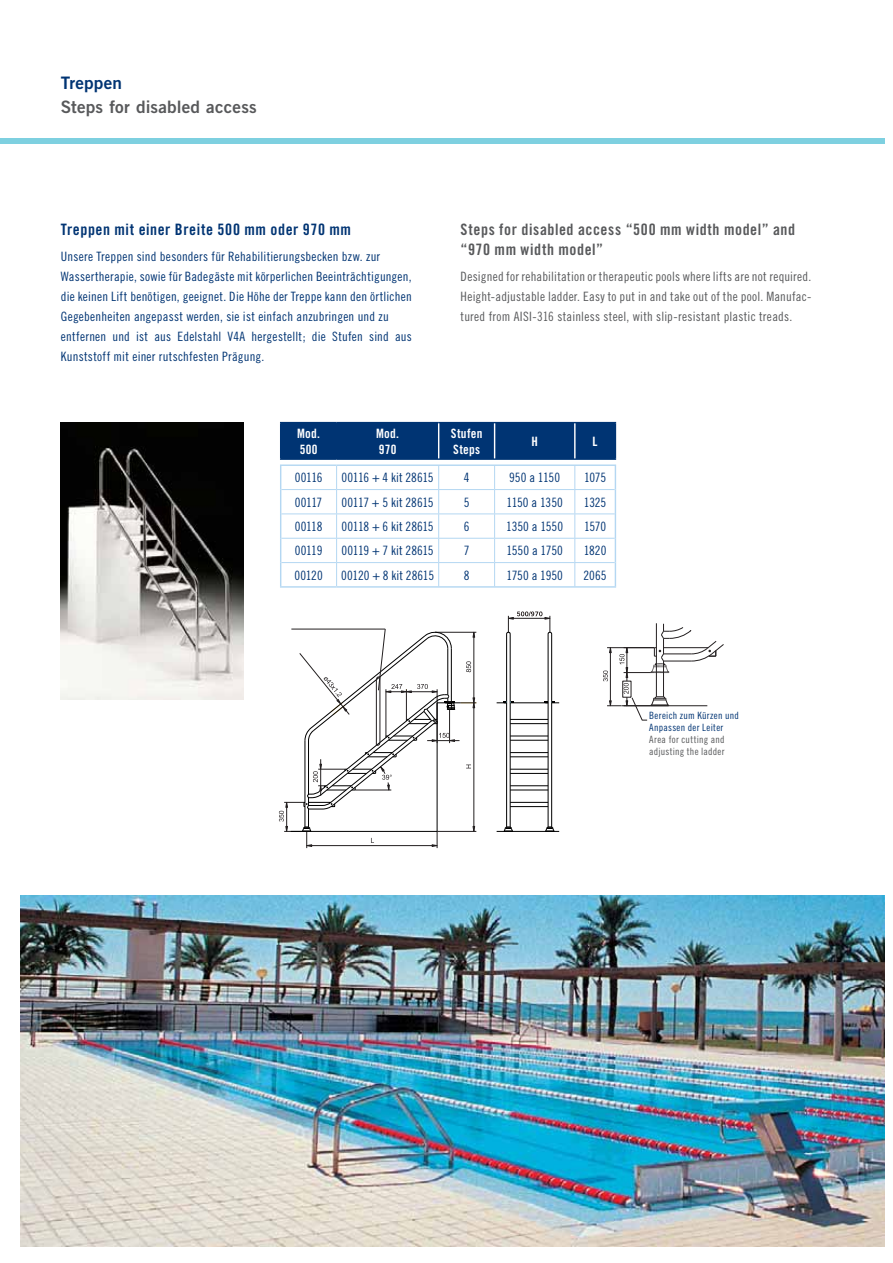
<style>
.page{position:relative;width:893px;height:1263px;background:#fff}
.page>*{position:absolute;margin:0;border:0;box-sizing:border-box;transform-origin:0 0}
.t1{font:17.1px "Trade Gothic Bold Two";letter-spacing:.01em;color:#58595b}
.t2{font:17.1px "Trade Gothic Bold Two";letter-spacing:.01em;color:#003473}
.t3{font:15.75px/20.1px "Trade Gothic Bold Cond Twenty";letter-spacing:.035em;color:#58595b}
.t4{font:15.75px "Trade Gothic Bold Cond Twenty";letter-spacing:.035em;color:#003473}
.t5{font:12.9px/20.1px "Trade Gothic Cond Eighteen";letter-spacing:.015em;color:#003473}
.t6{font:12.9px/20.1px "Trade Gothic Cond Eighteen";letter-spacing:.02em;color:#58595b;text-align:justify}
.t7{font:12.9px "Trade Gothic Cond Eighteen";letter-spacing:-.01em;color:#003473}
.t8{font:12.9px/15.5px "Trade Gothic Bold Cond Twenty";letter-spacing:.02em;color:#fff}
.t9{font:12.9px "Trade Gothic Cond Eighteen";letter-spacing:-.005em;color:#003473}
.t10{font:10.05px/12px "Trade Gothic Cond Eighteen";letter-spacing:.03em;color:#003473}
.t11{font:10.05px/12px "Trade Gothic Cond Eighteen";letter-spacing:.02em;color:#58595b}
</style>
<div class="page">
<div style="left:0;top:138px;width:884px;height:6px;background:#7ed0e0"></div>
<img style="left:61px;top:423px;width:182px;height:276px">
<hr style="left:551px;top:634px;width:1px;height:193px;background:#000">
<hr style="left:548px;top:634px;width:1px;height:193px;background:#000">
<hr style="left:510px;top:634px;width:1px;height:193px;background:#000">
<hr style="left:506px;top:634px;width:1px;height:193px;background:#000">
<hr style="left:497px;top:831px;width:62px;height:1px;background:#000">
<svg style="left:504px;top:827px;width:9px;height:4px"></svg>
<svg style="left:545px;top:827px;width:10px;height:4px"></svg>
<hr style="left:510px;top:806px;width:38px;height:1px;background:#000">
<hr style="left:510px;top:802px;width:38px;height:1px;background:#000">
<hr style="left:510px;top:790px;width:38px;height:1px;background:#000">
<hr style="left:510px;top:786px;width:38px;height:1px;background:#000">
<hr style="left:510px;top:773px;width:38px;height:1px;background:#000">
<hr style="left:510px;top:769px;width:38px;height:1px;background:#000">
<hr style="left:510px;top:757px;width:38px;height:1px;background:#000">
<hr style="left:510px;top:752px;width:38px;height:1px;background:#000">
<hr style="left:510px;top:736px;width:38px;height:1px;background:#000">
<hr style="left:510px;top:740px;width:38px;height:1px;background:#000">
<hr style="left:510px;top:719px;width:38px;height:1px;background:#000">
<hr style="left:510px;top:723px;width:38px;height:1px;background:#000">
<hr style="left:510px;top:703px;width:38px;height:1px;background:#000">
<svg style="left:497px;top:701px;width:17px;height:3px"></svg>
<svg style="left:545px;top:701px;width:14px;height:3px"></svg>
<svg style="left:279px;top:628px;width:197px;height:220px"></svg>
<svg style="left:506px;top:611px;width:46px;height:23px"></svg>
<hr style="left:656px;top:623px;width:1px;height:74px;background:#231f20">
<svg style="left:603px;top:624px;width:121px;height:96px"></svg>
<div style="left:281px;top:423px;width:334px;height:35px;background:#003473"></div>
<hr style="left:280px;top:422px;width:57px;height:1px;background:#003473">
<hr style="left:280px;top:423px;width:1px;height:35px;background:#003473">
<hr style="left:337px;top:422px;width:102px;height:1px;background:#003473">
<hr style="left:336px;top:423px;width:1px;height:35px;background:#003473">
<hr style="left:439px;top:422px;width:177px;height:1px;background:#003473">
<hr style="left:280px;top:458px;width:57px;height:2px;background:#003473">
<hr style="left:337px;top:458px;width:279px;height:2px;background:#003473">
<hr style="left:438px;top:423px;width:1px;height:35px;background:#fff">
<hr style="left:494px;top:423px;width:1px;height:35px;background:#fff">
<hr style="left:574px;top:423px;width:1px;height:35px;background:#fff">
<hr style="left:615px;top:423px;width:1px;height:35px;background:#003473">
<hr style="left:280px;top:465px;width:57px;height:1px;background:#b4d7f2">
<hr style="left:337px;top:465px;width:279px;height:1px;background:#b4d7f2">
<svg style="left:280px;top:466px;width:1px;height:120px"></svg>
<svg style="left:615px;top:466px;width:1px;height:120px"></svg>
<hr style="left:280px;top:586px;width:57px;height:2px;background:#b4d7f2">
<hr style="left:337px;top:586px;width:279px;height:2px;background:#b4d7f2">
<hr style="left:281px;top:489px;width:56px;height:1px;background:#b4d7f2">
<hr style="left:337px;top:489px;width:102px;height:1px;background:#b4d7f2">
<hr style="left:439px;top:489px;width:56px;height:1px;background:#b4d7f2">
<hr style="left:495px;top:489px;width:80px;height:1px;background:#b4d7f2">
<hr style="left:575px;top:489px;width:40px;height:1px;background:#b4d7f2">
<hr style="left:281px;top:514px;width:56px;height:1px;background:#b4d7f2">
<hr style="left:337px;top:514px;width:102px;height:1px;background:#b4d7f2">
<hr style="left:439px;top:514px;width:56px;height:1px;background:#b4d7f2">
<hr style="left:495px;top:514px;width:80px;height:1px;background:#b4d7f2">
<hr style="left:575px;top:514px;width:40px;height:1px;background:#b4d7f2">
<hr style="left:281px;top:538px;width:56px;height:1px;background:#b4d7f2">
<hr style="left:337px;top:538px;width:102px;height:1px;background:#b4d7f2">
<hr style="left:439px;top:538px;width:56px;height:1px;background:#b4d7f2">
<hr style="left:495px;top:538px;width:80px;height:1px;background:#b4d7f2">
<hr style="left:575px;top:538px;width:40px;height:1px;background:#b4d7f2">
<hr style="left:281px;top:562px;width:56px;height:1px;background:#b4d7f2">
<hr style="left:337px;top:562px;width:102px;height:1px;background:#b4d7f2">
<svg style="left:336px;top:466px;width:1px;height:120px"></svg>
<hr style="left:439px;top:562px;width:56px;height:1px;background:#b4d7f2">
<svg style="left:438px;top:466px;width:1px;height:120px"></svg>
<hr style="left:495px;top:562px;width:80px;height:1px;background:#b4d7f2">
<svg style="left:494px;top:466px;width:1px;height:120px"></svg>
<hr style="left:575px;top:562px;width:40px;height:1px;background:#b4d7f2">
<svg style="left:574px;top:466px;width:1px;height:120px"></svg>
<img style="left:20px;top:895px;width:864px;height:351px">
<h1 class="t2" style="left:61px;top:77px;width:63px">Treppen</h1>
<h1 class="t1" style="left:61px;top:101px;width:198px">Steps for disabled access</h1>
<p class="t4" style="left:61px;top:224px;width:292px">Treppen mit einer Breite 500 mm oder 970 mm</p>
<p class="t5" style="left:61px;top:247px;width:352px">Unsere Treppen sind besonders für Rehabilitierungsbecken bzw. zur Wassertherapie, sowie für Badegäste mit körperlichen Beeinträchtigungen, die keinen Lift benötigen, geeignet. Die Höhe der Treppe kann den örtlichen Gegebenheiten angepasst werden, sie ist einfach anzubringen und zu entfernen und ist aus Edelstahl V4A hergestellt; die Stufen sind aus Kunststoff mit einer rutschfesten Prägung.</p>
<p class="t3" style="left:460px;top:221px;width:336px">Steps for disabled access “500 mm width model” and “970 mm width model”</p>
<p class="t6" style="left:460px;top:267px;width:352px">Designed for rehabilitation or therapeutic pools where lifts are not required.<br>Height-adjustable ladder. Easy to put in and take out of the pool. Manufac&shy;tured from AISI-316 stainless steel, with slip-resistant plastic treads.</p>
<p class="t8" style="left:297px;top:427px;width:24px">Mod.<br>500</p>
<p class="t8" style="left:376px;top:427px;width:24px">Mod.<br>970</p>
<p class="t8" style="left:451px;top:427px;width:33px">Stufen<br>Steps</p>
<p class="t8" style="left:531px;top:435px;width:8px">H</p>
<p class="t8" style="left:593px;top:435px;width:7px">L</p>
<p class="t5" style="left:295px;top:469px;width:29px">00116</p>
<p class="t7" style="left:342px;top:473px;width:93px">00116 + 4 kit 28615</p>
<p class="t5" style="left:464px;top:469px;width:7px">4</p>
<p class="t5" style="left:509px;top:469px;width:52px">950 a 1150</p>
<p class="t5" style="left:584px;top:469px;width:24px">1075</p>
<p class="t5" style="left:295px;top:493px;width:29px">00117</p>
<p class="t7" style="left:342px;top:497px;width:93px">00117 + 5 kit 28615</p>
<p class="t5" style="left:464px;top:493px;width:7px">5</p>
<p class="t7" style="left:506px;top:497px;width:58px">1150 a 1350</p>
<p class="t5" style="left:584px;top:493px;width:24px">1325</p>
<p class="t5" style="left:295px;top:518px;width:29px">00118</p>
<p class="t7" style="left:341px;top:522px;width:94px">00118 + 6 kit 28615</p>
<p class="t5" style="left:464px;top:518px;width:7px">6</p>
<p class="t5" style="left:506px;top:518px;width:58px">1350 a 1550</p>
<p class="t5" style="left:584px;top:518px;width:24px">1570</p>
<p class="t5" style="left:295px;top:542px;width:29px">00119</p>
<p class="t7" style="left:342px;top:546px;width:94px">00119 + 7 kit 28615</p>
<p class="t5" style="left:464px;top:542px;width:7px">7</p>
<p class="t9" style="left:506px;top:546px;width:58px">1550 a 1750</p>
<p class="t5" style="left:584px;top:542px;width:24px">1820</p>
<p class="t5" style="left:294px;top:566px;width:30px">00120</p>
<p class="t5" style="left:341px;top:566px;width:94px">00120 + 8 kit 28615</p>
<p class="t5" style="left:464px;top:566px;width:7px">8</p>
<p class="t7" style="left:506px;top:571px;width:58px">1750 a 1950</p>
<p class="t5" style="left:583px;top:566px;width:25px">2065</p>
<p class="t10" style="left:649px;top:710px;width:91px">Bereich zum Kürzen und<br>Anpassen der Leiter</p>
<p class="t11" style="left:649px;top:734px;width:77px">Area for cutting and adjusting the ladder</p>
</div>
